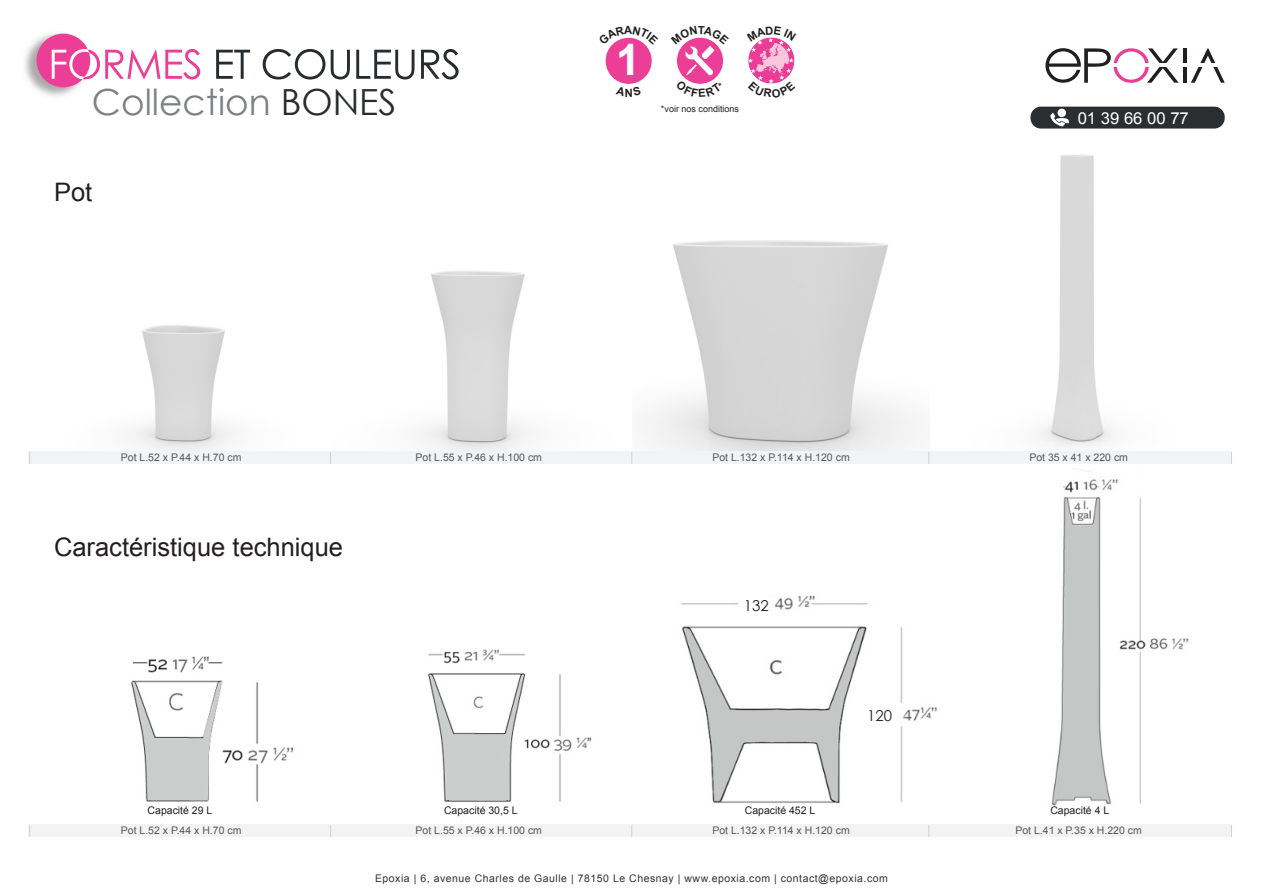
<style>
.page{position:relative;width:1263px;height:893px;background:#fff}
.page>*{position:absolute;margin:0;border:0;box-sizing:border-box;transform-origin:0 0}
.t1{font:700 43.5px "Arial";color:#fff}
.t2{font:36px "Century Gothic";color:#7e8183}
.t3{font:25.5px "Arial";color:#231f20}
.t4{font:16.5px "Arial";color:#fff}
.t5{font:15px "Century Gothic";color:#231f20}
.t6{font:10.5px "Arial";color:#57585a}
.t7{font:10.5px "Arial";letter-spacing:.05em;color:#333}
.t8{font:10.5px "Arial";color:#231f20}
.t9{font:9px "Arial";color:#231f20}
.s1{color:#292c2f}
</style>
<div class="page">
<img style="left:428px;top:649px;width:164px;height:153px">
<img style="left:681px;top:595px;width:256px;height:209px">
<img style="left:1051px;top:470px;width:138px;height:336px">
<img style="left:131px;top:656px;width:162px;height:146px">
<img style="left:29px;top:325px;width:301px;height:127px">
<img style="left:330px;top:271px;width:302px;height:181px">
<img style="left:930px;top:155px;width:295px;height:297px">
<img style="left:632px;top:240px;width:298px;height:212px">
<div style="left:29px;top:452px;width:1203px;height:12px;background:#f2f3f4"></div>
<div style="left:29px;top:825px;width:1203px;height:12px;background:#f2f3f4"></div>
<svg style="left:216px;top:50px;width:34px;height:29px"></svg>
<svg style="left:263px;top:49px;width:62px;height:31px"></svg>
<svg style="left:331px;top:50px;width:19px;height:30px"></svg>
<svg style="left:356px;top:50px;width:58px;height:30px"></svg>
<svg style="left:421px;top:49px;width:38px;height:31px"></svg>
<img style="left:24px;top:33px;width:64px;height:63px">
<div style="left:37px;top:34px;width:53px;height:53px;background:#ed3e97;border-radius:50%"></div>
<svg style="left:52px;top:49px;width:148px;height:31px"></svg>
<svg style="left:29px;top:452px;width:1px;height:12px"></svg>
<svg style="left:29px;top:825px;width:1px;height:12px"></svg>
<svg style="left:330px;top:452px;width:1px;height:12px"></svg>
<svg style="left:330px;top:825px;width:1px;height:12px"></svg>
<svg style="left:631px;top:452px;width:1px;height:12px"></svg>
<svg style="left:631px;top:825px;width:1px;height:12px"></svg>
<svg style="left:1231px;top:452px;width:1px;height:12px"></svg>
<svg style="left:1231px;top:825px;width:1px;height:12px"></svg>
<svg style="left:928px;top:452px;width:1px;height:12px"></svg>
<svg style="left:928px;top:825px;width:1px;height:12px"></svg>
<svg style="left:1191px;top:48px;width:34px;height:35px"></svg>
<hr style="left:1183px;top:67px;width:4px;height:16px;background:#231f20">
<hr style="left:1183px;top:48px;width:4px;height:15px;background:#231f20">
<svg style="left:1045px;top:48px;width:134px;height:35px"></svg>
<div style="left:1030px;top:107px;width:195px;height:22px;background:#2a2e30;border-radius:10px"></div>
<div style="left:1057px;top:109px;width:9px;height:8px;background:#fff;border-radius:50%"></div>
<svg style="left:1050px;top:113px;width:19px;height:14px"></svg>
<img style="left:748px;top:37px;width:46px;height:47px;border-radius:23px">
<div style="left:606px;top:38px;width:46px;height:46px;background:#ed3e97;border-radius:50%"></div>
<svg style="left:677px;top:37px;width:46px;height:47px"></svg>
<svg style="left:750px;top:37px;width:43px;height:15px"></svg>
<svg style="left:750px;top:69px;width:43px;height:15px"></svg>
<svg style="left:612px;top:37px;width:33px;height:8px"></svg>
<h2 class="t2" style="left:92px;top:76px;width:306px">Collection <span class="s1">BONES</span></h2>
<h3 class="t3" style="left:54px;top:175px;width:40px">Pot</h3>
<h1 class="t1" style="left:616px;top:30px;width:26px">1</h1>
<p class="t9" style="left:661px;top:102px;width:80px">*voir nos conditions</p>
<p class="t6" style="left:121px;top:450px;width:122px">Pot L.52 x P.44 x H.70 cm</p>
<h3 class="t3" style="left:54px;top:529px;width:291px">Caractéristique technique</h3>
<p class="t6" style="left:416px;top:450px;width:128px">Pot L.55 x P.46 x H.100 cm</p>
<p class="t6" style="left:712px;top:450px;width:139px">Pot L.132 x P.114 x H.120 cm</p>
<h3 class="t5" style="left:744px;top:595px;width:26px">132</h3>
<h3 class="t5" style="left:867px;top:705px;width:26px">120</h3>
<h3 class="t4" style="left:1078px;top:106px;width:113px">01 39 66 00 77</h3>
<p class="t6" style="left:1029px;top:450px;width:100px">Pot 35 x 41 x 220 cm</p>
<p class="t8" style="left:148px;top:803px;width:66px">Capacité 29 L</p>
<p class="t8" style="left:444px;top:803px;width:75px">Capacité 30,5 L</p>
<p class="t8" style="left:745px;top:803px;width:72px">Capacité 452 L</p>
<p class="t8" style="left:1050px;top:803px;width:60px">Capacité 4 L</p>
<p class="t6" style="left:121px;top:823px;width:122px">Pot L.52 x P.44 x H.70 cm</p>
<p class="t6" style="left:416px;top:823px;width:128px">Pot L.55 x P.46 x H.100 cm</p>
<p class="t6" style="left:712px;top:823px;width:139px">Pot L.132 x P.114 x H.120 cm</p>
<p class="t7" style="left:375px;top:871px;width:514px">Epoxia | 6, avenue Charles de Gaulle | 78150 Le Chesnay | www.epoxia.com | contact@epoxia.com</p>
<p class="t6" style="left:1015px;top:823px;width:128px">Pot L.41 x P.35 x H.220 cm</p>
</div>
